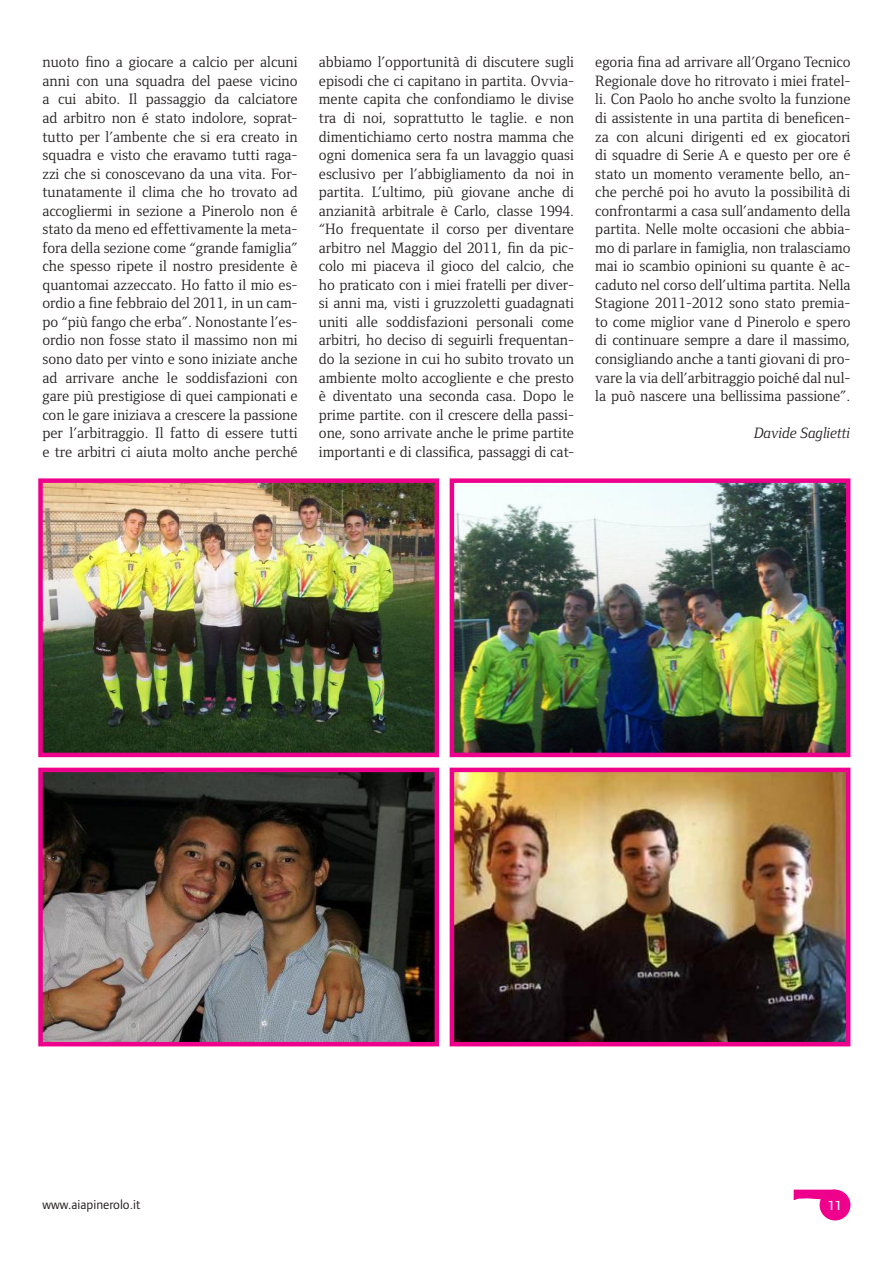
<style>
.page{position:relative;width:893px;height:1263px;background:#fff}
.page>*{position:absolute;margin:0;border:0;box-sizing:border-box;transform-origin:0 0}
.t1{font:15.45px/18.6px "Foundry Form Serif";color:#241f1f;text-align:justify}
.t2{font:italic 15.45px "Foundry Form Serif";color:#241f1f}
.t3{font:13.5px "Foundry Form Sans";color:#241f1f}
.t4{font:500 13.5px "Foundry Form Sans";color:#fff}
</style>
<div class="page">
<img style="left:43px;top:773px;width:391px;height:268px">
<div style="left:38px;top:768px;width:401px;height:278px;border:4px solid #ee008c"></div>
<img style="left:455px;top:773px;width:390px;height:268px">
<div style="left:450px;top:768px;width:400px;height:278px;border:4px solid #ee008c"></div>
<img style="left:43px;top:483px;width:391px;height:269px">
<div style="left:38px;top:478px;width:401px;height:279px;border:4px solid #ee008c"></div>
<img style="left:455px;top:483px;width:390px;height:269px">
<div style="left:450px;top:478px;width:400px;height:279px;border:4px solid #ee008c"></div>
<div style="left:820px;top:1190px;width:30px;height:30px;background:#ee008c;border-radius:50%"></div>
<div style="left:820px;top:1189px;width:30px;height:31px;border:2px solid #ee008c;border-radius:50%"></div>
<svg style="left:793px;top:1189px;width:43px;height:12px"></svg>
<p class="t1" style="left:43px;top:53px;width:257px">nuoto fino a giocare a calcio per alcuni anni con una squadra del paese vicino a cui abito. Il passaggio da calciatore ad arbitro non é stato indolore, soprat&shy;tutto per l’ambente che si era creato in squadra e visto che eravamo tutti raga&shy;zzi che si conoscevano da una vita. For&shy;tunatamente il clima che ho trovato ad accogliermi in sezione a Pinerolo non é stato da meno ed effettivamente la meta&shy;fora della sezione come “grande famiglia” che spesso ripete il nostro presidente è quantomai azzeccato. Ho fatto il mio es&shy;ordio a fine febbraio del 2011, in un cam&shy;po “più fango che erba”. Nonostante l’es&shy;ordio non fosse stato il massimo non mi sono dato per vinto e sono iniziate anche ad arrivare anche le soddisfazioni con gare più prestigiose di quei campionati e con le gare iniziava a crescere la passione per l’arbitraggio. Il fatto di essere tutti e tre arbitri ci aiuta molto anche perché</p>
<p class="t1" style="left:595px;top:53px;width:257px">egoria fina ad arrivare all’Organo Tecnico Regionale dove ho ritrovato i miei fratel&shy;li. Con Paolo ho anche svolto la funzione di assistente in una partita di beneficen&shy;za con alcuni dirigenti ed ex giocatori di squadre di Serie A e questo per ore é stato un momento veramente bello, an&shy;che perché poi ho avuto la possibilità di confrontarmi a casa sull’andamento della partita. Nelle molte occasioni che abbia&shy;mo di parlare in famiglia, non tralasciamo mai io scambio opinioni su quante è ac&shy;caduto nel corso dell’ultima partita. Nella Stagione 2011-2012 sono stato premia&shy;to come miglior vane d Pinerolo e spero di continuare sempre a dare il massimo, consigliando anche a tanti giovani di pro&shy;vare la via dell’arbitraggio poiché dal nul&shy;la può nascere una bellissima passione”.</p>
<p class="t1" style="left:319px;top:53px;width:257px">abbiamo l’opportunità di discutere sugli episodi che ci capitano in partita. Ovvia&shy;mente capita che confondiamo le divise tra di noi, soprattutto le taglie. e non dimentichiamo certo nostra mamma che ogni domenica sera fa un lavaggio quasi esclusivo per l’abbigliamento da noi in partita. L’ultimo, più giovane anche di anzianità arbitrale è Carlo, classe 1994. “Ho frequentate il corso per diventare arbitro nel Maggio del 2011, fin da pic&shy;colo mi piaceva il gioco del calcio, che ho praticato con i miei fratelli per diver&shy;si anni ma, visti i gruzzoletti guadagnati uniti alle soddisfazioni personali come arbitri, ho deciso di seguirli frequentan&shy;do la sezione in cui ho subito trovato un ambiente molto accogliente e che presto è diventato una seconda casa. Dopo le prime partite. con il crescere della passi&shy;one, sono arrivate anche le prime partite importanti e di classifica, passaggi di cat-</p>
<p class="t2" style="left:754px;top:424px;width:98px">Davide Saglietti</p>
<p class="t3" style="left:43px;top:1197px;width:99px">www.aiapinerolo.it</p>
<p class="t4" style="left:828px;top:1198px;width:15px">11</p>
</div>
